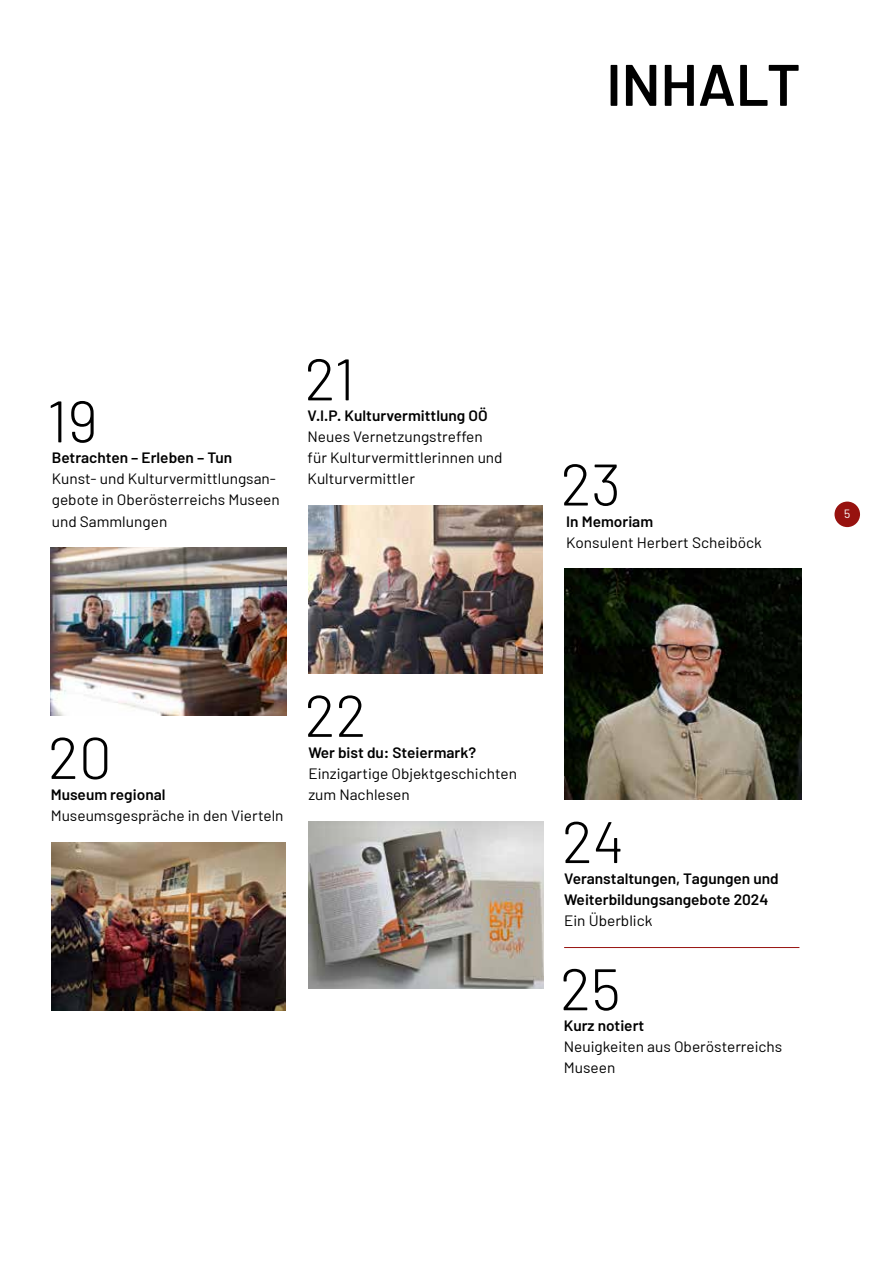
<style>
.page{position:relative;width:893px;height:1263px;background:#fff}
.page>*{position:absolute;margin:0;border:0;box-sizing:border-box;transform-origin:0 0}
.t1{font:300 58.5px "Barlow";color:#000}
.t2{font:600 58.5px "Barlow";color:#000}
.t3{font:15px/21px "Barlow";color:#000}
.t4{font:600 15px/21px "Barlow";color:#000}
.t5{font:12px "Barlow";color:#fff}
</style>
<div class="page">
<div style="left:834px;top:502px;width:26px;height:25px;background:#97120f;border-radius:50%"></div>
<hr style="left:564px;top:947px;width:235px;height:1px;background:#97120f">
<img style="left:51px;top:547px;width:235px;height:169px">
<img style="left:51px;top:842px;width:235px;height:168px">
<img style="left:308px;top:505px;width:235px;height:169px">
<img style="left:308px;top:822px;width:236px;height:167px">
<img style="left:564px;top:569px;width:237px;height:230px">
<h1 class="t2" style="left:606px;top:48px;width:196px">INHALT</h1>
<h1 class="t1" style="left:47px;top:385px;width:52px">19</h1>
<p class="t4" style="left:52px;top:447px;width:182px">Betrachten – Erleben – Tun</p>
<p class="t3" style="left:52px;top:468px;width:230px">Kunst- und Kulturvermittlungsan&shy;gebote in Oberösterreichs Museen und Sammlungen</p>
<h1 class="t1" style="left:304px;top:343px;width:52px">21</h1>
<p class="t4" style="left:308px;top:405px;width:182px">V.I.P. Kulturvermittlung OÖ</p>
<p class="t3" style="left:308px;top:426px;width:197px">Neues Vernetzungstreffen für Kulturvermittlerinnen und<br>Kulturvermittler</p>
<h1 class="t1" style="left:560px;top:448px;width:62px">23</h1>
<p class="t4" style="left:566px;top:510px;width:88px">In Memoriam</p>
<p class="t3" style="left:566px;top:531px;width:197px">Konsulent Herbert Scheiböck</p>
<h1 class="t1" style="left:48px;top:721px;width:65px">20</h1>
<p class="t4" style="left:51px;top:784px;width:116px">Museum regional</p>
<p class="t3" style="left:51px;top:805px;width:234px">Museumsgespräche in den Vierteln</p>
<h1 class="t1" style="left:304px;top:679px;width:64px">22</h1>
<p class="t4" style="left:308px;top:742px;width:169px">Wer bist du: Steiermark?</p>
<p class="t3" style="left:308px;top:763px;width:210px">Einzigartige Objektgeschichten zum Nachlesen</p>
<h1 class="t1" style="left:562px;top:806px;width:64px">24</h1>
<p class="t4" style="left:564px;top:868px;width:216px">Veranstaltungen, Tagungen und<br>Weiterbildungsangebote 2024</p>
<p class="t3" style="left:564px;top:910px;width:90px">Ein Überblick</p>
<h1 class="t1" style="left:560px;top:953px;width:62px">25</h1>
<p class="t4" style="left:564px;top:1015px;width:82px">Kurz notiert</p>
<p class="t3" style="left:564px;top:1036px;width:220px">Neuigkeiten aus Oberösterreichs<br>Museen</p>
<p class="t5" style="left:844px;top:506px;width:8px">5</p>
</div>
